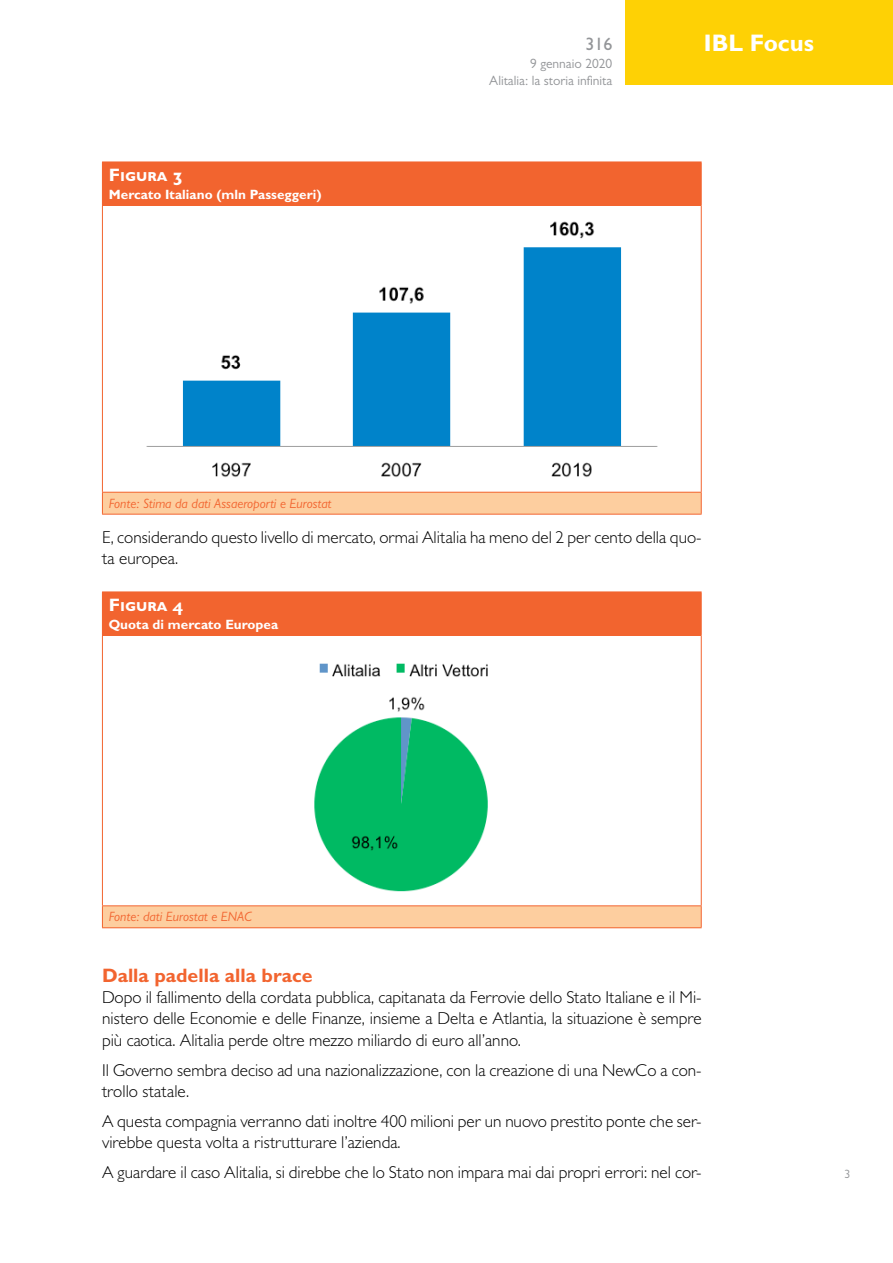
<style>
.page{position:relative;width:893px;height:1263px;background:#fff}
.page>*{position:absolute;margin:0;border:0;box-sizing:border-box;transform-origin:0 0}
.t1{font:700 24px "Gill Sans MT Pro";color:#fff}
.Paragraph_1{font:700 19.5px "Gill Sans MT Pro";color:#f2642f}
.Dida_Number{font:700 18px "Gill Sans MT Pro";color:#fff;scale:1.05 1}
.t2{font:500 18px "Gill Sans MT Pro";color:#939598}
.Body{font:300 17.25px/21.3px "Gill Sans MT Pro";color:#000}
.Dida-Source{font:italic 13.5px "Gill Sans MT Pro";color:#f2642f}
.Dida_Number-2{font:700 13.5px "Gill Sans MT Pro";color:#fff}
.t3{font:13.5px "Gill Sans MT Pro";color:#939598}
.t4{font:12px "Gill Sans MT Pro";color:#939598}
</style>
<div class="page">
<div style="left:625px;top:0;width:268px;height:85px;background:#fed105"></div>
<div style="left:102px;top:162px;width:599px;height:43px;background:#f2642f"></div>
<div style="left:102px;top:492px;width:599px;height:22px;background:#fdce9f"></div>
<hr style="left:102px;top:205px;width:600px;height:1px;background:#f2642f">
<hr style="left:102px;top:492px;width:600px;height:1px;background:#f2642f">
<hr style="left:701px;top:162px;width:1px;height:43px;background:#f2642f">
<hr style="left:102px;top:206px;width:1px;height:286px;background:#f2642f">
<hr style="left:701px;top:206px;width:1px;height:286px;background:#f2642f">
<svg style="left:102px;top:493px;width:1px;height:21px"></svg>
<svg style="left:701px;top:493px;width:1px;height:21px"></svg>
<hr style="left:102px;top:514px;width:600px;height:1px;background:#f2642f">
<img style="left:146px;top:221px;width:512px;height:256px">
<div style="left:102px;top:592px;width:599px;height:43px;background:#f2642f"></div>
<div style="left:102px;top:906px;width:599px;height:22px;background:#fdce9f"></div>
<hr style="left:102px;top:635px;width:600px;height:1px;background:#f2642f">
<hr style="left:102px;top:905px;width:600px;height:1px;background:#f2642f">
<hr style="left:102px;top:591px;width:600px;height:1px;background:#f2642f">
<hr style="left:701px;top:592px;width:1px;height:43px;background:#f2642f">
<hr style="left:102px;top:636px;width:1px;height:269px;background:#f2642f">
<hr style="left:701px;top:636px;width:1px;height:269px;background:#f2642f">
<svg style="left:102px;top:906px;width:1px;height:21px"></svg>
<svg style="left:701px;top:906px;width:1px;height:21px"></svg>
<hr style="left:102px;top:927px;width:600px;height:1px;background:#f2642f">
<img style="left:314px;top:663px;width:174px;height:229px">
<p class="Dida_Number" style="left:109px;top:163px;width:72px">Figura 3</p>
<p class="Dida_Number-2" style="left:109px;top:186px;width:214px">Mercato Italiano (mln Passeggeri)</p>
<p class="t2" style="left:585px;top:33px;width:28px">316</p>
<h1 class="t1" style="left:704px;top:28px;width:112px">IBL Focus</h1>
<p class="t3" style="left:530px;top:55px;width:84px">9 gennaio 2020</p>
<p class="t3" style="left:489px;top:72px;width:125px">Alitalia: la storia infinita</p>
<p class="Dida-Source" style="left:109px;top:495px;width:224px">Fonte: Stima da dati Assaeroporti e Eurostat</p>
<p class="Body" style="left:102px;top:526px;width:601px">E, considerando questo livello di mercato, ormai Alitalia ha meno del 2 per cento della quo&shy;ta europea.</p>
<p class="Dida_Number" style="left:109px;top:593px;width:72px">Figura 4</p>
<p class="Dida_Number-2" style="left:109px;top:616px;width:171px">Quota di mercato Europea</p>
<p class="Dida-Source" style="left:109px;top:909px;width:144px">Fonte: dati Eurostat e ENAC</p>
<p class="Paragraph_1" style="left:102px;top:963px;width:212px">Dalla padella alla brace</p>
<p class="Body" style="left:102px;top:986px;width:601px;text-align:justify">Dopo il fallimento della cordata pubblica, capitanata da Ferrovie dello Stato Italiane e il Mi&shy;nistero delle Economie e delle Finanze, insieme a Delta e Atlantia, la situazione è sempre più caotica. Alitalia perde oltre mezzo miliardo di euro all’anno.</p>
<p class="Body" style="left:102px;top:1059px;width:601px">Il Governo sembra deciso ad una nazionalizzazione, con la creazione di una NewCo a con&shy;trollo statale.</p>
<p class="Body" style="left:102px;top:1110px;width:601px">A questa compagnia verranno dati inoltre 400 milioni per un nuovo prestito ponte che ser&shy;virebbe questa volta a ristrutturare l’azienda.</p>
<p class="Body" style="left:102px;top:1161px;width:601px">A guardare il caso Alitalia, si direbbe che lo Stato non impara mai dai propri errori: nel cor-</p>
<p class="t4" style="left:844px;top:1167px;width:7px">3</p>
</div>
